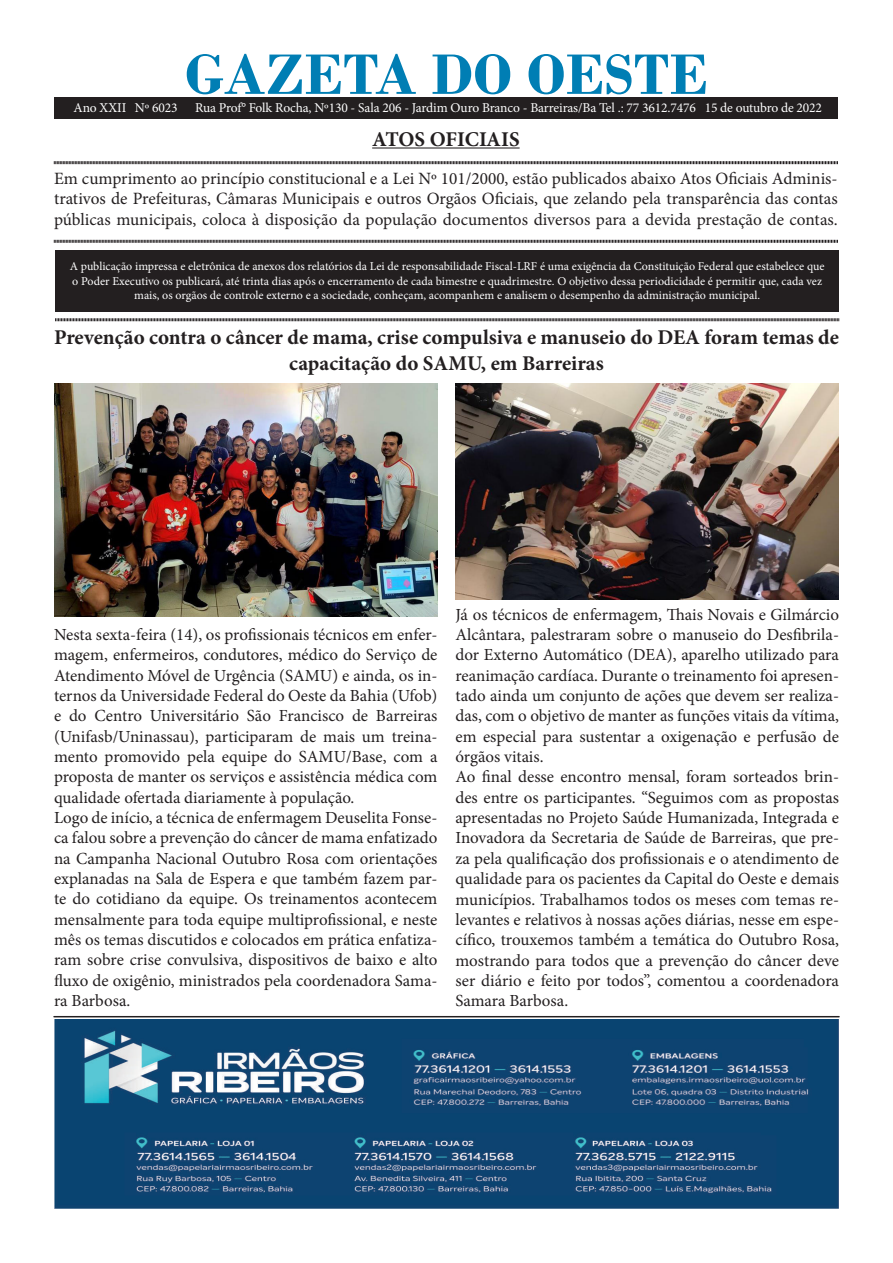
<style>
.page{position:relative;width:893px;height:1263px;background:#fff}
.page>*{position:absolute;margin:0;border:0;box-sizing:border-box;transform-origin:0 0}
.t1{font:700 60px "Bodoni";color:#007eb4}
.t2{font:700 21px/25.2px "Minion Pro";color:#231f20;text-align:center}
.t3{font:17.25px/20.7px "Minion Pro";color:#231f20;text-align:justify}
.t4{font:16.95px/20.4px "Minion Pro";color:#231f20;text-align:justify}
.t5{font:13.5px "Minion Pro";letter-spacing:-.01em;color:#fff}
.t6{font:12px/14.4px "Minion Pro";color:#fff;text-align:center}
</style>
<div class="page">
<div style="left:55px;top:250px;width:784px;height:61px;background:#231f20"></div>
<hr style="left:372px;top:147px;width:148px;height:2px;background:#231f20">
<svg style="left:54px;top:161px;width:784px;height:4px;background:#908e8e"></svg>
<svg style="left:54px;top:239px;width:784px;height:4px;background:#908e8e"></svg>
<svg style="left:55px;top:318px;width:784px;height:4px;background:#908e8e"></svg>
<div style="left:54px;top:98px;width:784px;height:20px;background:#231f20"></div>
<hr style="left:54px;top:1016px;width:785px;height:1px;background:#231f20">
<img style="left:54px;top:1020px;width:785px;height:189px">
<img style="left:54px;top:384px;width:383px;height:232px">
<img style="left:455px;top:384px;width:384px;height:215px">
<p class="t1" style="left:185px;top:39px;width:525px">GAZETA DO OESTE</p>
<p class="t2" style="left:372px;top:126px;width:149px">ATOS OFICIAIS</p>
<p class="t3" style="left:54px;top:168px;width:785px">Em cumprimento ao princípio constitucional e a Lei Nº 101/2000, estão publicados abaixo Atos Oficiais Adminis&shy;trativos de Prefeituras, Câmaras Municipais e outros Orgãos Oficiais, que zelando pela transparência das contas públicas municipais, coloca à disposição da população documentos diversos para a devida prestação de contas.</p>
<p class="t6" style="left:70px;top:259px;width:756px">A publicação impressa e eletrônica de anexos dos relatórios da Lei de responsabilidade Fiscal-LRF é uma exigência da Constituição Federal que estabelece que o Poder Executivo os publicará, até trinta dias após o encerramento de cada bimestre e quadrimestre. O objetivo dessa periodicidade é permitir que, cada vez mais, os orgãos de controle externo e a sociedade, conheçam, acompanhem e analisem o desempenho da administração municipal.</p>
<p class="t5" style="left:74px;top:98px;width:106px">Ano XXII Nº 6023</p>
<p class="t5" style="left:195px;top:98px;width:628px">Rua Prof° Folk Rocha, Nº130 - Sala 206 - Jardim Ouro Branco - Barreiras/Ba Tel .: 77 3612.7476 15 de outubro de 2022</p>
<p class="t2" style="left:54px;top:325px;width:787px">Prevenção contra o câncer de mama, crise compulsiva e manuseio do DEA foram temas de capacitação do SAMU, em Barreiras</p>
<p class="t4" style="left:54px;top:624px;width:385px">Nesta sexta-feira (14), os profissionais técnicos em enfer&shy;magem, enfermeiros, condutores, médico do Serviço de Atendimento Móvel de Urgência (SAMU) e ainda, os in&shy;ternos da Universidade Federal do Oeste da Bahia (Ufob) e do Centro Universitário São Francisco de Barreiras (Unifasb/Uninassau), participaram de mais um treina&shy;mento promovido pela equipe do SAMU/Base, com a proposta de manter os serviços e assistência médica com qualidade ofertada diariamente à população.</p>
<p class="t4" style="left:54px;top:807px;width:385px">Logo de início, a técnica de enfermagem Deuselita Fonse&shy;ca falou sobre a prevenção do câncer de mama enfatizado na Campanha Nacional Outubro Rosa com orientações explanadas na Sala de Espera e que também fazem par&shy;te do cotidiano da equipe. Os treinamentos acontecem mensalmente para toda equipe multiprofissional, e neste mês os temas discutidos e colocados em prática enfatiza&shy;ram sobre crise convulsiva, dispositivos de baixo e alto fluxo de oxigênio, ministrados pela coordenadora Sama&shy;ra Barbosa.</p>
<p class="t4" style="left:455px;top:604px;width:385px">Já os técnicos de enfermagem, Thais Novais e Gilmárcio Alcântara, palestraram sobre o manuseio do Desfibrila&shy;dor Externo Automático (DEA), aparelho utilizado para reanimação cardíaca. Durante o treinamento foi apresen&shy;tado ainda um conjunto de ações que devem ser realiza&shy;das, com o objetivo de manter as funções vitais da vítima, em especial para sustentar a oxigenação e perfusão de órgãos vitais.</p>
<p class="t4" style="left:455px;top:767px;width:385px">Ao final desse encontro mensal, foram sorteados brin&shy;des entre os participantes. “Seguimos com as propostas apresentadas no Projeto Saúde Humanizada, Integrada e Inovadora da Secretaria de Saúde de Barreiras, que pre&shy;za pela qualificação dos profissionais e o atendimento de qualidade para os pacientes da Capital do Oeste e demais municípios. Trabalhamos todos os meses com temas re&shy;levantes e relativos à nossas ações diárias, nesse em espe&shy;cífico, trouxemos também a temática do Outubro Rosa, mostrando para todos que a prevenção do câncer deve ser diário e feito por todos”, comentou a coordenadora Samara Barbosa.</p>
</div>
